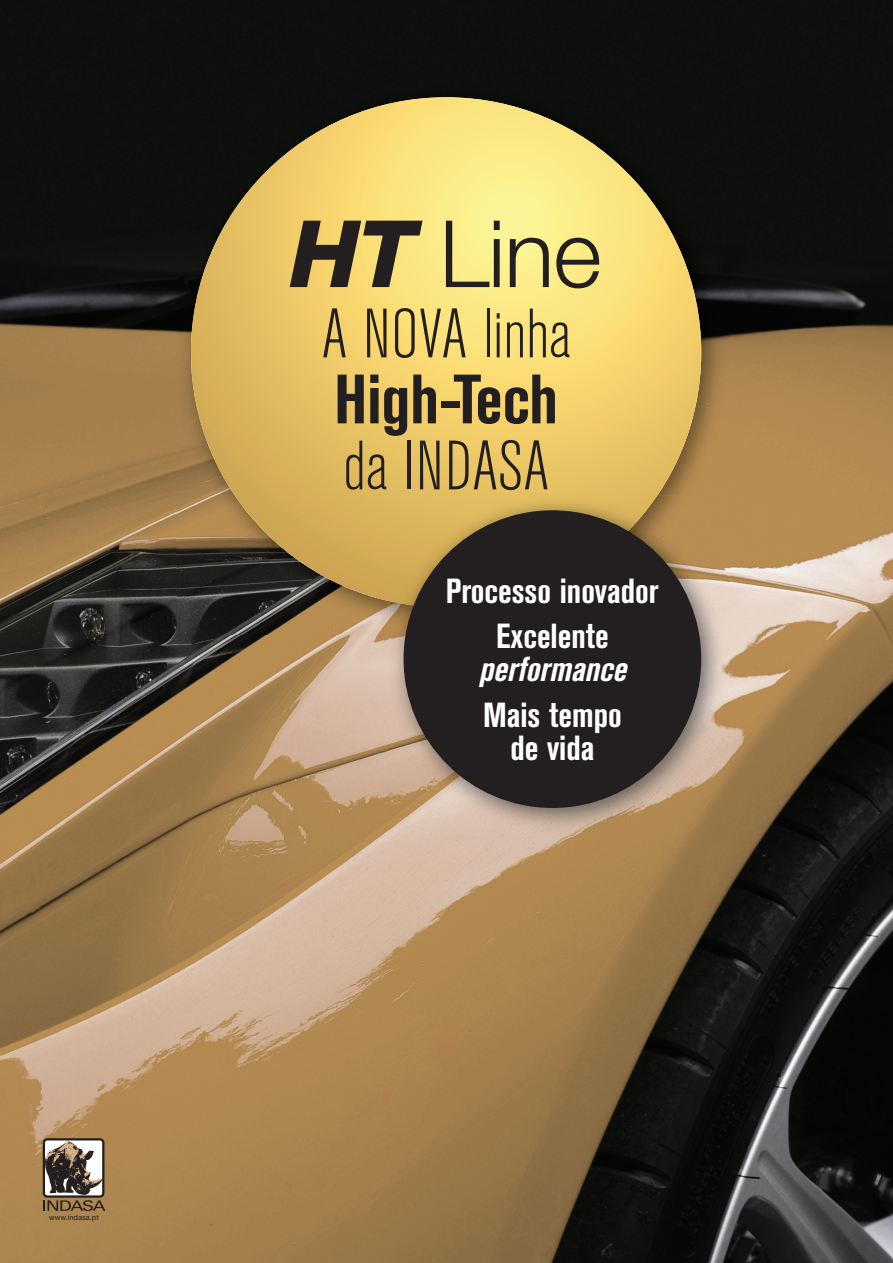
<style>
.page{position:relative;width:893px;height:1263px;background:#fff}
.page>*{position:absolute;margin:0;border:0;box-sizing:border-box;transform-origin:0 0}
.t1{font:300 93px "Helvetica Neue";color:#231f20}
.t2{font:300 condensed 69px "Akzidenz Grotesk BE";color:#231f20}
.t3{font:700 condensed 69px "Akzidenz Grotesk BE";color:#231f20}
.t4{font:700 condensed 34.5px/45.8px "Akzidenz Grotesk BE";color:#fff;text-align:center}
.t5{font:italic 700 condensed 34.5px "Akzidenz Grotesk BE";color:#fff}
.t6{font:7.5px "Helvetica Neue";color:#231f20}
.s1{font-weight:800;font-style:italic}
</style>
<div class="page">
<img style="left:0;top:0;width:893px;height:1263px">
<img style="left:176px;top:83px;width:552px;height:552px">
<img style="left:191px;top:97px;width:510px;height:511px;border-radius:50%">
<img style="left:388px;top:495px;width:341px;height:341px">
<img style="left:388px;top:495px;width:269px;height:113px">
<div style="left:404px;top:510px;width:297px;height:298px;background:#231f20;border-radius:50%"></div>
<svg style="left:43px;top:1200px;width:62px;height:11px"></svg>
<div style="left:43px;top:1138px;width:61px;height:60px;border:2px solid #231f20;border-radius:3px"></div>
<img style="left:46px;top:1141px;width:57px;height:53px">
<p class="t6" style="left:49px;top:1215px;width:51px">www.indasa.pt</p>
<h1 class="t1" style="left:291px;top:179px;width:312px"><span class="s1">HT</span> Line</h1>
<h2 class="t2" style="left:322px;top:309px;width:251px">A NOVA linha</h2>
<h2 class="t3" style="left:334px;top:375px;width:225px">High-Tech</h2>
<h2 class="t2" style="left:343px;top:441px;width:208px">da INDASA</h2>
<p class="t4" style="left:446px;top:571px;width:214px">Processo inovador<br>Excelente</p>
<p class="t5" style="left:479px;top:657px;width:155px">performance</p>
<p class="t4" style="left:483px;top:701px;width:140px;line-height:33px">Mais tempo de vida</p>
</div>
